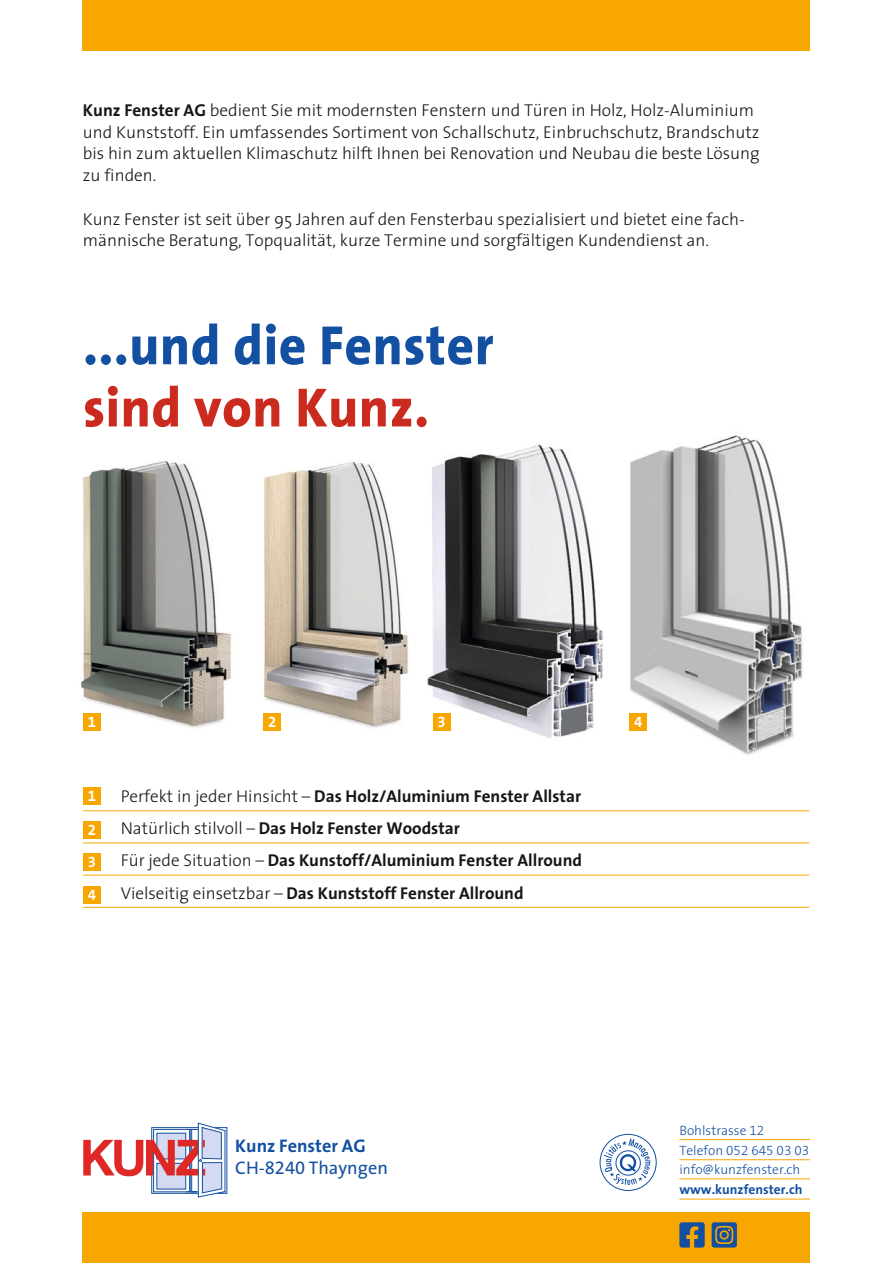
<style>
.page{position:relative;width:893px;height:1263px;background:#fff}
.page>*{position:absolute;margin:0;border:0;box-sizing:border-box;transform-origin:0 0}
.Titel{font:800 55.8px "The Sans";letter-spacing:.015em;color:#1350a2;scale:.95 1}
.Titel-2{font:800 55.8px "The Sans";letter-spacing:.015em;color:#cb2b1e;scale:.95 1}
.t1{font:700 18.3px/21.8px "The Sans";color:#1350a2}
.Intro{font:300 17.25px "The Sans";color:#151616}
.Intro-2{font:700 17.1px "The Sans";color:#151616}
.Lauftext{font:15px "The Sans Bold Expert";color:#fff}
.t2{font:300 13.5px "The Sans";color:#1350a2}
.t3{font:700 13.5px "The Sans";color:#1350a2}
.t4{font:13.5px "The Sans Light Expert";color:#1350a2}
.s1{font-weight:700}
.s2{font-weight:300}
.s3{font-weight:400}
.s4{font-family:"The Sans Expert";font-weight:400}
.s5{font-family:"The Sans Light Expert";font-weight:400}
.s6{font-family:"The Sans";font-weight:300}
</style>
<div class="page">
<div style="left:83px;top:0;width:727px;height:51px;background:#f8a600"></div>
<div style="left:83px;top:1212px;width:727px;height:51px;background:#f8a600"></div>
<div style="left:600px;top:1134px;width:57px;height:57px;border:1px solid #1350a2;border-radius:50%"></div>
<svg style="left:604px;top:1138px;width:46px;height:47px"></svg>
<hr style="left:679px;top:1199px;width:131px;height:1px;background:#f8a600">
<hr style="left:679px;top:1178px;width:131px;height:1px;background:#f8a600">
<hr style="left:679px;top:1159px;width:131px;height:1px;background:#f8a600">
<hr style="left:679px;top:1139px;width:131px;height:1px;background:#f8a600">
<svg style="left:83px;top:1123px;width:143px;height:75px"></svg>
<svg style="left:712px;top:1222px;width:25px;height:25px"></svg>
<svg style="left:679px;top:1222px;width:26px;height:25px"></svg>
<img style="left:81px;top:435px;width:722px;height:368px">
<hr style="left:83px;top:810px;width:726px;height:1px;background:#f8a600">
<hr style="left:83px;top:843px;width:726px;height:1px;background:#f8a600">
<hr style="left:83px;top:875px;width:726px;height:1px;background:#f8a600">
<hr style="left:83px;top:907px;width:726px;height:1px;background:#f8a600">
<div style="left:83px;top:787px;width:17px;height:18px;background:#f8a600"></div>
<div style="left:83px;top:821px;width:17px;height:18px;background:#f8a600"></div>
<div style="left:83px;top:853px;width:17px;height:18px;background:#f8a600"></div>
<div style="left:83px;top:886px;width:17px;height:17px;background:#f8a600"></div>
<div style="left:83px;top:713px;width:17px;height:18px;background:#f8a600"></div>
<div style="left:264px;top:713px;width:17px;height:18px;background:#f8a600"></div>
<div style="left:433px;top:713px;width:17px;height:18px;background:#f8a600"></div>
<div style="left:630px;top:713px;width:17px;height:18px;background:#f8a600"></div>
<p class="Intro" style="left:83px;top:96px;width:673px"><span class="s1">Kunz Fenster AG</span> bedient Sie mit modernsten Fenstern und Türen in Holz, Holz-Aluminium</p>
<p class="Intro" style="left:83px;top:118px;width:678px">und Kunststoff. Ein umfassendes Sortiment von Schallschutz, Einbruchschutz, Brandschutz</p>
<p class="Intro" style="left:83px;top:139px;width:678px">bis hin zum aktuellen Klimaschutz hilft Ihnen bei Renovation und Neubau die beste Lösung</p>
<p class="Intro" style="left:83px;top:161px;width:75px">zu finden.</p>
<p class="Intro" style="left:83px;top:205px;width:663px">Kunz Fenster ist seit über 95 Jahren auf den Fensterbau spezialisiert und bietet eine fach-</p>
<p class="Intro" style="left:83px;top:226px;width:628px">männische Beratung, Topqualität, kurze Termine und sorgfältigen Kundendienst an.</p>
<p class="Titel" style="left:83px;top:298px;width:433px">...und die Fenster</p>
<p class="Titel-2" style="left:83px;top:361px;width:365px">sind von Kunz.</p>
<p class="Lauftext" style="left:88px;top:710px;width:10px">1</p>
<p class="Lauftext" style="left:268px;top:710px;width:10px">2</p>
<p class="Lauftext" style="left:438px;top:710px;width:10px">3</p>
<p class="Lauftext" style="left:634px;top:710px;width:10px">4</p>
<p class="Lauftext" style="left:88px;top:783px;width:10px">1</p>
<p class="Lauftext" style="left:88px;top:817px;width:10px">2</p>
<p class="Lauftext" style="left:88px;top:850px;width:10px">3</p>
<p class="Lauftext" style="left:88px;top:882px;width:10px">4</p>
<p class="Intro-2" style="left:121px;top:782px;width:462px"><span class="s2">Perfekt in jeder Hinsicht –</span> Das Holz/Aluminium Fenster Allstar</p>
<p class="Intro-2" style="left:121px;top:814px;width:341px"><span class="s2">Natürlich stilvoll –</span> Das Holz Fenster Woodstar</p>
<p class="Intro-2" style="left:121px;top:846px;width:463px"><span class="s2">Für jede Situation –</span> Das Kunstoff/Aluminium Fenster Allround</p>
<p class="Intro-2" style="left:121px;top:878px;width:404px"><span class="s2">Vielseitig einsetzbar –</span> Das Kunststoff Fenster Allround</p>
<p class="t1" style="left:235px;top:1135px;width:154px">Kunz Fenster AG<br><span class="s3">CH-</span><span class="s4">8240</span> <span class="s3">Thayngen</span></p>
<p class="t2" style="left:679px;top:1119px;width:86px">Bohlstrasse <span class="s5">12</span></p>
<p class="t4" style="left:679px;top:1139px;width:131px"><span class="s6">Telefon</span> 052 645 03 03</p>
<p class="t2" style="left:679px;top:1158px;width:122px">info@kunzfenster.ch</p>
<p class="t3" style="left:679px;top:1178px;width:125px">www.kunzfenster.ch</p>
</div>
